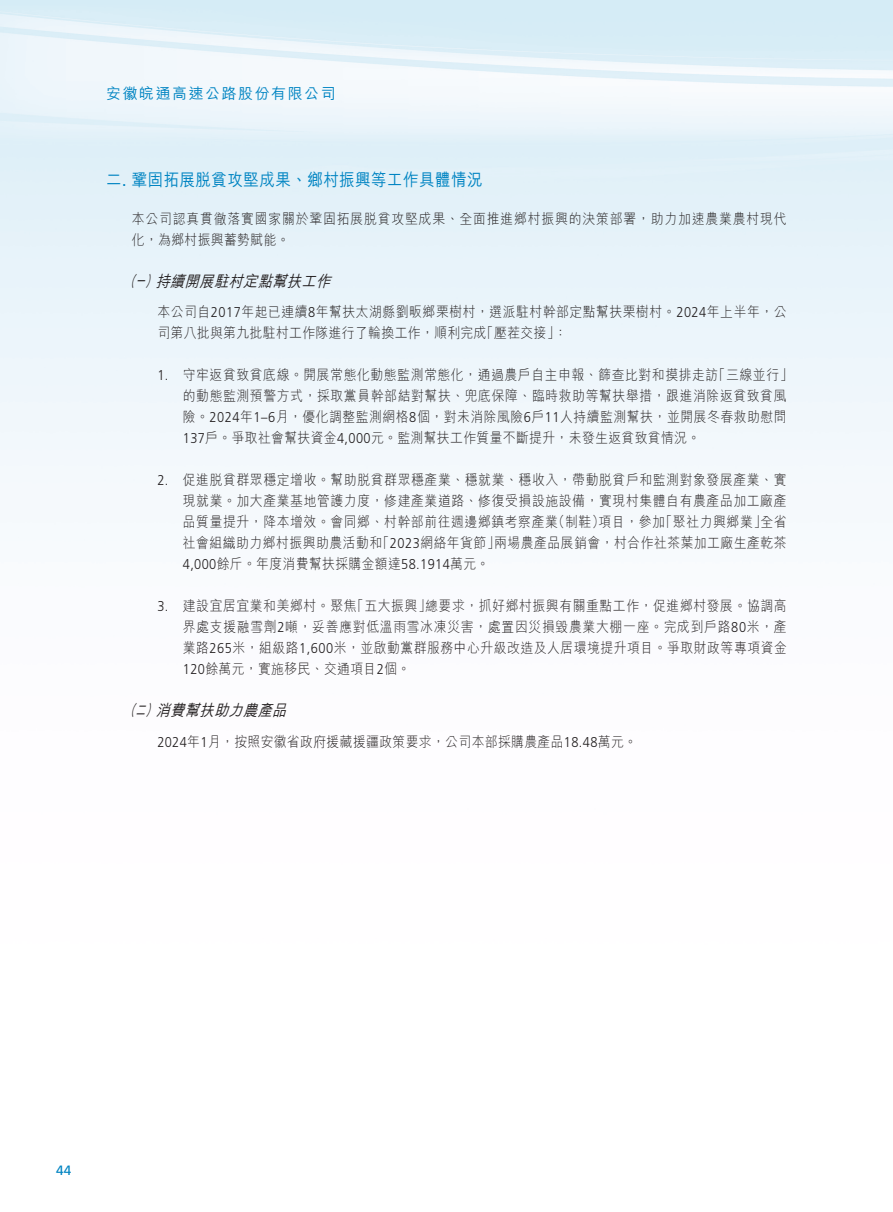
<style>
.page{position:relative;width:893px;height:1212px;background:#fff}
.page>*{position:absolute;margin:0;border:0;box-sizing:border-box;transform-origin:0 0}
.t1{font:500 17.25px "M Hei HK";letter-spacing:.03em;color:#0084c2;scale:.9 1}
.t2{font:italic 500 15.75px "M Hei HK";color:#231f20;scale:.6 1}
.t3{font:500 15px "M Hei HK";letter-spacing:.1em;color:#0084c2}
.t4{font:300 14.25px/21px "M Hei HK";letter-spacing:.04em;color:#231f20;scale:.9 1}
.t5{font:300 14.25px/21px "M Hei HK";letter-spacing:.065em;color:#231f20;scale:.9 1}
.t6{font:13.5px "Frutiger LT Std";color:#0084c2}
.s1{font-family:"Frutiger LT Std";font-weight:400}
.s2{font-family:"Frutiger LT Std"}
</style>
<div class="page">
<p class="t3" style="left:106px;top:83px;width:231px">安徽皖通高速公路股份有限公司</p>
<p class="t1" style="left:106px;top:167px;width:419px">二<span class="s1">.</span> 鞏固拓展脫貧攻堅成果、鄉村振興等工作具體情況</p>
<p class="t5" style="left:132px;top:207px;width:729px">本公司認真貫徹落實國家關於鞏固拓展脫貧攻堅成果、全面推進鄉村振興的決策部署，助力加速農業農村現代化，為鄉村振興蓄勢賦能。</p>
<p class="t2" style="left:125px;top:269px;width:352px">（一）持續開展駐村定點幫扶工作</p>
<p class="t4" style="left:157px;top:301px;width:701px">本公司自<span class="s2">2017</span>年起已連續<span class="s2">8</span>年幫扶太湖縣劉畈鄉栗樹村，選派駐村幹部定點幫扶栗樹村。<span class="s2">2024</span>年上半年，公司第八批與第九批駐村工作隊進行了輪換工作，順利完成「壓茬交接」：</p>
<p class="t4" style="left:183px;top:364px;width:679px;text-indent:-26px"><span class="s2">1.</span> 守牢返貧致貧底線。開展常態化動態監測常態化，通過農戶自主申報、篩查比對和摸排走訪「三線並行」的動態監測預警方式，採取黨員幹部結對幫扶、兜底保障、臨時救助等幫扶舉措，跟進消除返貧致貧風險。<span class="s2">2024</span>年<span class="s2">1–6</span>月，優化調整監測網格<span class="s2">8</span>個，對未消除風險<span class="s2">6</span>戶<span class="s2">11</span>人持續監測幫扶，並開展冬春救助慰問<span class="s2">137</span>戶。爭取社會幫扶資金<span class="s2">4,000</span>元。監測幫扶工作質量不斷提升，未發生返貧致貧情況。</p>
<p class="t4" style="left:183px;top:469px;width:673px;text-align:justify;text-indent:-26px"><span class="s2">2.</span> 促進脫貧群眾穩定增收。幫助脫貧群眾穩產業、穩就業、穩收入，帶動脫貧戶和監測對象發展產業、實現就業。加大產業基地管護力度，修建產業道路、修復受損設施設備，實現村集體自有農產品加工廠產品質量提升，降本增效。會同鄉、村幹部前往週邊鄉鎮考察產業（制鞋）項目，參加「聚社力興鄉業」全省社會組織助力鄉村振興助農活動和「<span class="s2">2023</span>網絡年貨節」兩場農產品展銷會，村合作社茶葉加工廠生產乾茶<span class="s2">4,000</span>餘斤。年度消費幫扶採購金額達<span class="s2">58.1914</span>萬元。</p>
<p class="t4" style="left:183px;top:595px;width:673px;text-align:justify;text-indent:-26px"><span class="s2">3.</span> 建設宜居宜業和美鄉村。聚焦「五大振興」總要求，抓好鄉村振興有關重點工作，促進鄉村發展。協調高界處支援融雪劑<span class="s2">2</span>噸，妥善應對低溫雨雪冰凍災害，處置因災損毀農業大棚一座。完成到戶路<span class="s2">80</span>米，產業路<span class="s2">265</span>米，組級路<span class="s2">1,600</span>米，並啟動黨群服務中心升級改造及人居環境提升項目。爭取財政等專項資金<span class="s2">120</span>餘萬元，實施移民、交通項目<span class="s2">2</span>個。</p>
<p class="t2" style="left:125px;top:699px;width:279px">（二）消費幫扶助力農產品</p>
<p class="t4" style="left:157px;top:731px;width:534px"><span class="s2">2024</span>年<span class="s2">1</span>月，按照安徽省政府援藏援疆政策要求，公司本部採購農產品<span class="s2">18.48</span>萬元。</p>
<p class="t6" style="left:56px;top:1163px;width:17px">44</p>
</div>
